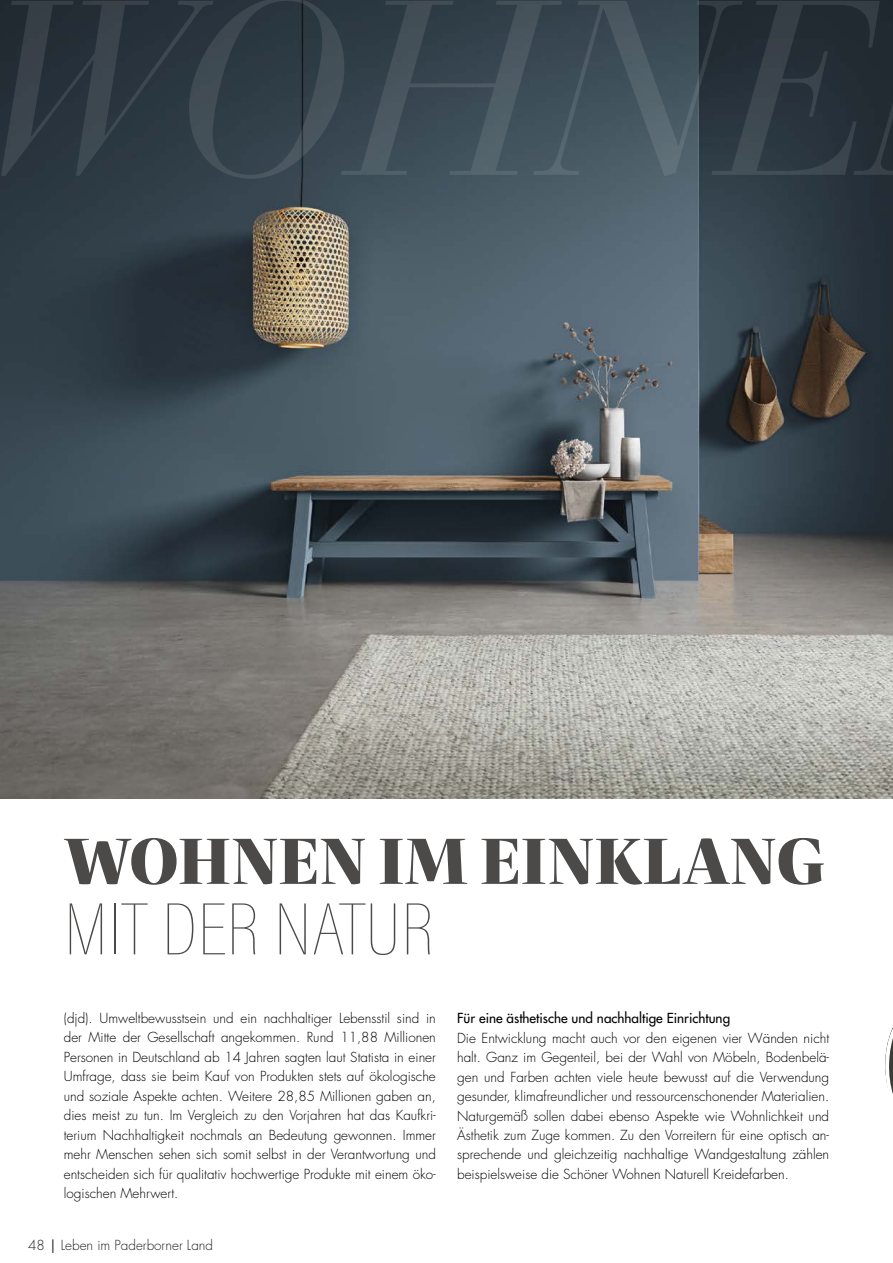
<style>
.page{position:relative;width:893px;height:1263px;background:#fff}
.page>*{position:absolute;margin:0;border:0;box-sizing:border-box;transform-origin:0 0}
.t1{font:75px "Acumin Variable Concept";color:#4c4a48;scale:1.1 1}
.t2{font:800 66px "Dashiell Fine";color:#4c4a48}
.t3{font:300 13.5px/19.5px "Futura";color:#000;text-align:justify}
.t4{font:13.5px "Futura";color:#000}
.t5{font:300 13.5px "Futura";color:#252321}
.s1{font-weight:400}
</style>
<div class="page">
<img style="left:0;top:0;width:893px;height:798px">
<svg style="left:885px;top:1027px;width:8px;height:67px"></svg>
<h2 class="t2" style="left:64px;top:821px;width:762px">WOHNEN IM EINKLANG</h2>
<h1 class="t1" style="left:64px;top:877px;width:338px">MIT DER NATUR</h1>
<p class="t3" style="left:64px;top:1008px;width:374px">(djd). Umweltbewusstsein und ein nachhaltiger Lebensstil sind in der Mitte der Gesellschaft angekommen. Rund 11,88 Millionen Personen in Deutschland ab 14 Jahren sagten laut Statista in einer Umfrage, dass sie beim Kauf von Produkten stets auf ökologische und soziale Aspekte achten. Weitere 28,85 Millionen gaben an, dies meist zu tun. Im Vergleich zu den Vorjahren hat das Kaufkri&shy;terium Nachhaltigkeit nochmals an Bedeutung gewonnen. Immer mehr Menschen sehen sich somit selbst in der Verantwortung und entscheiden sich für qualitativ hochwertige Produkte mit einem öko&shy;logischen Mehrwert.</p>
<p class="t4" style="left:457px;top:1009px;width:275px">Für eine ästhetische und nachhaltige Einrichtung</p>
<p class="t3" style="left:457px;top:1028px;width:374px">Die Entwicklung macht auch vor den eigenen vier Wänden nicht halt. Ganz im Gegenteil, bei der Wahl von Möbeln, Bodenbelä&shy;gen und Farben achten viele heute bewusst auf die Verwendung gesunder, klimafreundlicher und ressourcenschonender Materialien.<br>Naturgemäß sollen dabei ebenso Aspekte wie Wohnlichkeit und Ästhetik zum Zuge kommen. Zu den Vorreitern für eine optisch an&shy;sprechende und gleichzeitig nachhaltige Wandgestaltung zählen beispielsweise die Schöner Wohnen Naturell Kreidefarben.</p>
<p class="t5" style="left:28px;top:1236px;width:187px">48 <span class="s1">|</span> Leben im Paderborner Land</p>
</div>
